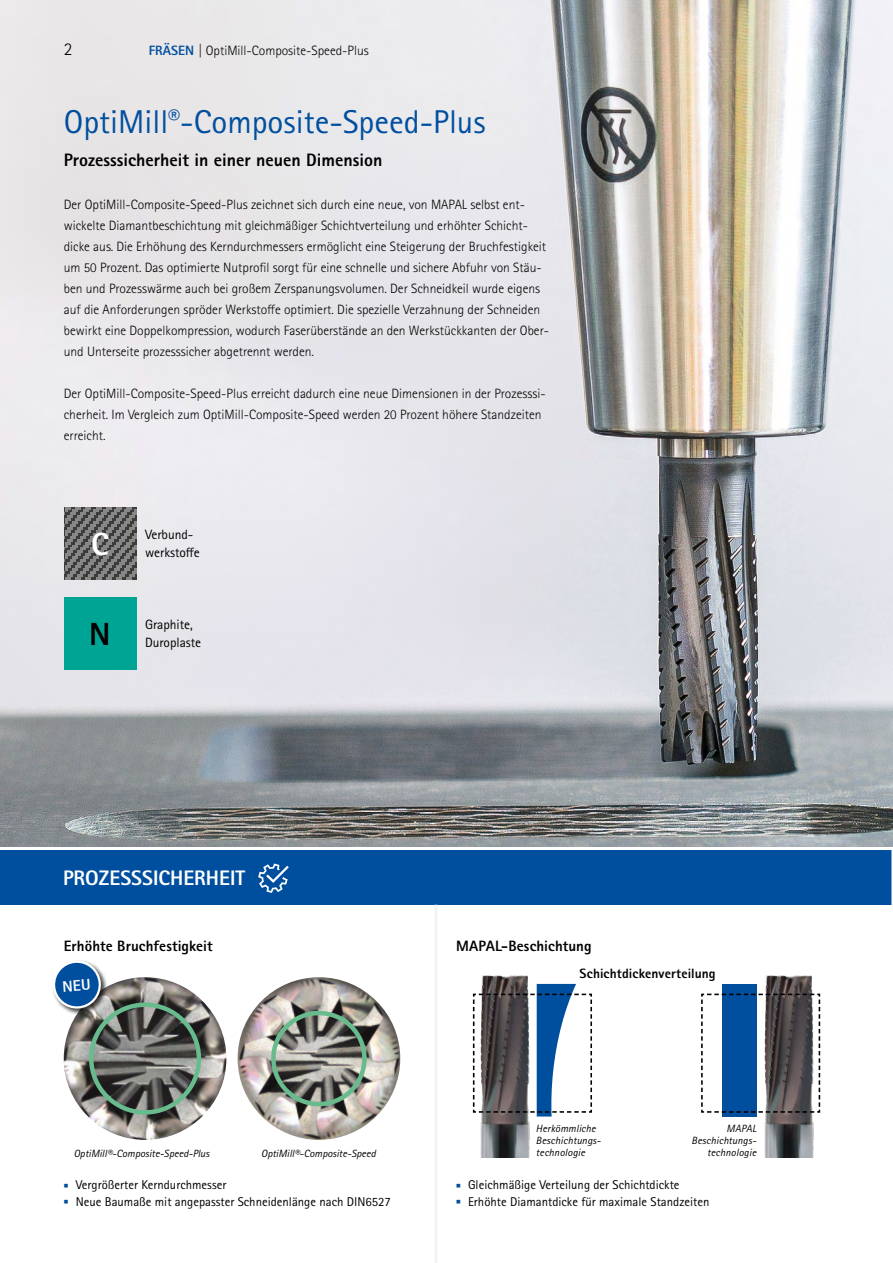
<style>
.page{position:relative;width:893px;height:1263px;background:#fff}
.page>*{position:absolute;margin:0;border:0;box-sizing:border-box;transform-origin:0 0}
.t1{font:33px "Rotis Sans Serif W1 G";color:#004f9f}
.t2{font:800 31.95px "Rotis Sans Serif W1 G";color:#000}
.t3{font:800 31.95px "Rotis Sans Serif W1 G";color:#fff}
.t4{font:800 21px "Rotis Sans Serif W1 G";color:#fff}
.t5{font:800 18px "Rotis Sans Serif W1 G";color:#000}
.t6{font:300 18px "Rotis Sans Serif W1 G";color:#000}
.t7{font:800 15px "Rotis Sans Serif W1 G";letter-spacing:.005em;color:#000}
.t8{font:300 13.5px/21px "Rotis Sans Serif W1 G";color:#000}
.t9{font:13.5px/18px "Rotis Sans Serif W1 G";letter-spacing:-.005em;color:#000}
.t10{font:800 13.5px "Rotis Sans Serif W1 G";letter-spacing:.005em;color:#000}
.t11{font:12.75px "Rotis Sans Serif W1 G";color:#000}
.t12{font:italic 10.5px/12px "Rotis Sans Serif W1 G";letter-spacing:.005em;color:#000}
.s1{font-weight:800;color:#004f9f}
.s2{color:#004f9f}
</style>
<div class="page">
<img style="left:0;top:0;width:893px;height:846px">
<div style="left:0;top:850px;width:893px;height:55px;background:#004f9f"></div>
<img style="left:64px;top:977px;width:162px;height:163px;border-radius:81px">
<img style="left:238px;top:977px;width:162px;height:163px;border-radius:81px">
<div style="left:89px;top:1002px;width:112px;height:112px;border:4px solid #67bb8d;border-radius:50%"></div>
<div style="left:271px;top:1011px;width:96px;height:95px;border:4px solid #67bb8d;border-radius:50%"></div>
<hr style="left:891px;top:848px;width:2px;height:415px;background:#fff">
<div style="left:64px;top:597px;width:73px;height:73px;background:#00a495"></div>
<svg style="left:65px;top:507px;width:72px;height:72px"></svg>
<hr style="left:435px;top:905px;width:3px;height:358px;background:#f3f4f4">
<img style="left:480px;top:975px;width:50px;height:182px">
<svg style="left:472px;top:984px;width:120px;height:132px"></svg>
<img style="left:764px;top:975px;width:50px;height:182px">
<div style="left:722px;top:984px;width:35px;height:132px;background:#004f9f"></div>
<svg style="left:701px;top:993px;width:120px;height:120px"></svg>
<div style="left:52px;top:959px;width:55px;height:56px;background:#000;opacity:.75"></div>
<svg style="left:258px;top:863px;width:31px;height:30px"></svg>
<hr style="left:892px;top:682px;width:1px;height:135px;background:#fff">
<svg style="left:53px;top:960px;width:48px;height:50px"></svg>
<h3 class="t6" style="left:64px;top:39px;width:10px">2</h3>
<p class="t8" style="left:149px;top:40px;width:221px"><span class="s1">FRÄSEN</span> | OptiMill-Composite-Speed-Plus</p>
<h1 class="t1" style="left:64px;top:102px;width:423px">OptiMill<sup>®</sup>-Composite-Speed-Plus</h1>
<h3 class="t5" style="left:64px;top:148px;width:320px">Prozesssicherheit in einer neuen Dimension</h3>
<p class="t8" style="left:64px;top:194px;width:487px">Der OptiMill-Composite-Speed-Plus zeichnet sich durch eine neue, von MAPAL selbst ent&shy;wickelte Diamantbeschichtung mit gleichmäßiger Schichtverteilung und erhöhter Schicht&shy;dicke aus. Die Erhöhung des Kerndurchmessers ermöglicht eine Steigerung der Bruchfestigkeit um 50 Prozent. Das optimierte Nutprofil sorgt für eine schnelle und sichere Abfuhr von Stäu&shy;ben und Prozesswärme auch bei großem Zerspanungsvolumen. Der Schneidkeil wurde eigens auf die Anforderungen spröder Werkstoffe optimiert. Die spezielle Verzahnung der Schneiden bewirkt eine Doppelkompression, wodurch Faserüberstände an den Werkstückkanten der Ober&shy;und Unterseite prozesssicher abgetrennt werden.</p>
<p class="t8" style="left:64px;top:384px;width:483px">Der OptiMill-Composite-Speed-Plus erreicht dadurch eine neue Dimensionen in der Prozesssi&shy;cherheit. Im Vergleich zum OptiMill-Composite-Speed werden 20 Prozent höhere Standzeiten erreicht.</p>
<h2 class="t3" style="left:91px;top:523px;width:19px">C</h2>
<h2 class="t2" style="left:89px;top:614px;width:23px">N</h2>
<p class="t9" style="left:145px;top:525px;width:56px">Verbund&shy;werkstoffe</p>
<p class="t9" style="left:145px;top:616px;width:58px">Graphite,<br>Duroplaste</p>
<h3 class="t4" style="left:63px;top:864px;width:184px">PROZESSSICHERHEIT</h3>
<p class="t7" style="left:64px;top:936px;width:150px">Erhöhte Bruchfestigkeit</p>
<p class="t7" style="left:456px;top:936px;width:137px">MAPAL-Beschichtung</p>
<p class="t10" style="left:579px;top:964px;width:138px">Schichtdickenverteilung</p>
<p class="t12" style="left:74px;top:1147px;width:137px">OptiMill®-Composite-Speed-Plus</p>
<p class="t12" style="left:261px;top:1147px;width:116px">OptiMill®-Composite-Speed</p>
<p class="t11" style="left:64px;top:1177px;width:164px"><span class="s2">■</span> Vergrößerter Kerndurchmesser</p>
<p class="t11" style="left:64px;top:1194px;width:329px"><span class="s2">■</span> Neue Baumaße mit angepasster Schneidenlänge nach DIN6527</p>
<p class="t12" style="left:536px;top:1123px;width:66px">Herkömmliche<br>Beschichtungs&shy;technologie</p>
<p class="t12" style="left:691px;top:1123px;width:66px;text-align:right">MAPAL<br>Beschichtungs&shy;technologie</p>
<p class="t11" style="left:456px;top:1177px;width:225px"><span class="s2">■</span> Gleichmäßige Verteilung der Schichtdickte</p>
<p class="t11" style="left:456px;top:1194px;width:255px"><span class="s2">■</span> Erhöhte Diamantdicke für maximale Standzeiten</p>
</div>
